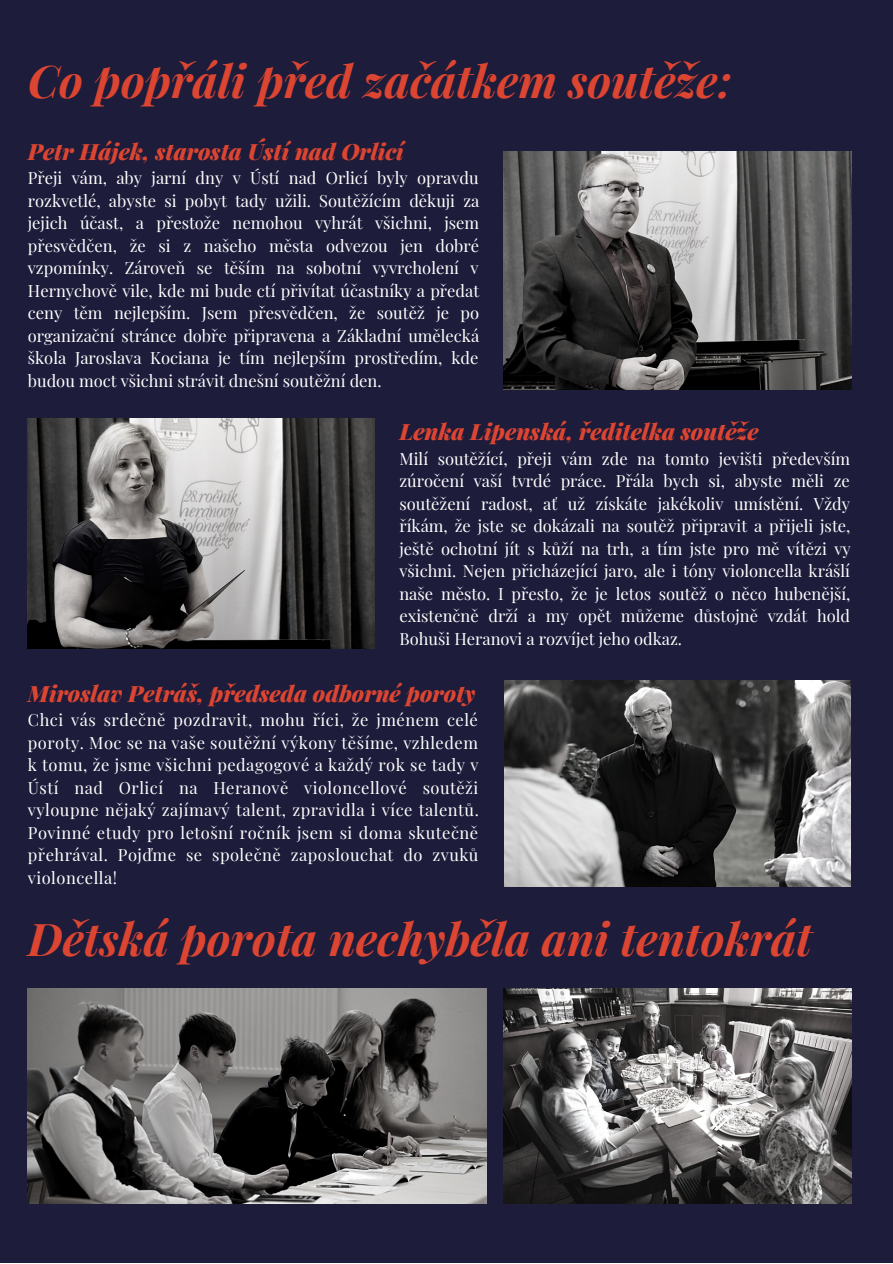
<style>
.page{position:relative;width:893px;height:1264px;background:#fff}
.page>*{position:absolute;margin:0;border:0;box-sizing:border-box;transform-origin:0 0}
.t1{font:italic 700 45.15px "Playfair Display";color:#db4531}
.t2{font:italic 900 22.5px "Playfair Display";color:#db4531}
.t3{font:16.5px/22.5px "Playfair Display";color:#fff;text-align:justify}
</style>
<div class="page">
<div style="left:0;top:0;width:892px;height:1262px;background:#1d1c3b"></div>
<img style="left:28px;top:988px;width:458px;height:215px">
<img style="left:504px;top:680px;width:346px;height:206px">
<img style="left:28px;top:418px;width:346px;height:230px">
<img style="left:504px;top:151px;width:347px;height:238px">
<img style="left:504px;top:988px;width:347px;height:215px">
<h1 class="t1" style="left:28px;top:49px;width:705px">Co popřáli před začátkem soutěže:</h1>
<h2 class="t2" style="left:28px;top:135px;width:377px">Petr Hájek, starosta Ústí nad Orlicí</h2>
<p class="t3" style="left:28px;top:166px;width:453px">Přeji vám, aby jarní dny v Ústí nad Orlicí byly opravdu rozkvetlé, abyste si pobyt tady užili. Soutěžícím děkuji za jejich účast, a přestože nemohou vyhrát všichni, jsem přesvědčen, že si z našeho města odvezou jen dobré vzpomínky. Zároveň se těším na sobotní vyvrcholení v Hernychově vile, kde mi bude ctí přivítat účastníky a předat ceny těm nejlepším. Jsem přesvědčen, že soutěž je po organizační stránce dobře připravena a Základní umělecká škola Jaroslava Kociana je tím nejlepším prostředím, kde budou moct všichni strávit dnešní soutěžní den.</p>
<h2 class="t2" style="left:399px;top:415px;width:360px">Lenka Lipenská, ředitelka soutěže</h2>
<p class="t3" style="left:399px;top:446px;width:452px">Milí soutěžící, přeji vám zde na tomto jevišti především zúročení vaší tvrdé práce. Přála bych si, abyste měli ze soutěžení radost, ať už získáte jakékoliv umístění. Vždy říkám, že jste se dokázali na soutěž připravit a přijeli jste, ještě ochotní jít s kůží na trh, a tím jste pro mě vítězi vy všichni. Nejen přicházející jaro, ale i tóny violoncella krášlí naše město. I přesto, že je letos soutěž o něco hubenější, existenčně drží a my opět můžeme důstojně vzdát hold Bohuši Heranovi a rozvíjet jeho odkaz.</p>
<h2 class="t2" style="left:28px;top:677px;width:449px">Miroslav Petráš, předseda odborné poroty</h2>
<p class="t3" style="left:28px;top:708px;width:452px">Chci vás srdečně pozdravit, mohu říci, že jménem celé poroty. Moc se na vaše soutěžní výkony těšíme, vzhledem k tomu, že jsme všichni pedagogové a každý rok se tady v Ústí nad Orlicí na Heranově violoncellové soutěži vyloupne nějaký zajímavý talent, zpravidla i více talentů.<br>Povinné etudy pro letošní ročník jsem si doma skutečně přehrával. Pojďme se společně zaposlouchat do zvuků violoncella!</p>
<h1 class="t1" style="left:28px;top:906px;width:785px">Dětská porota nechyběla ani tentokrát</h1>
</div>
